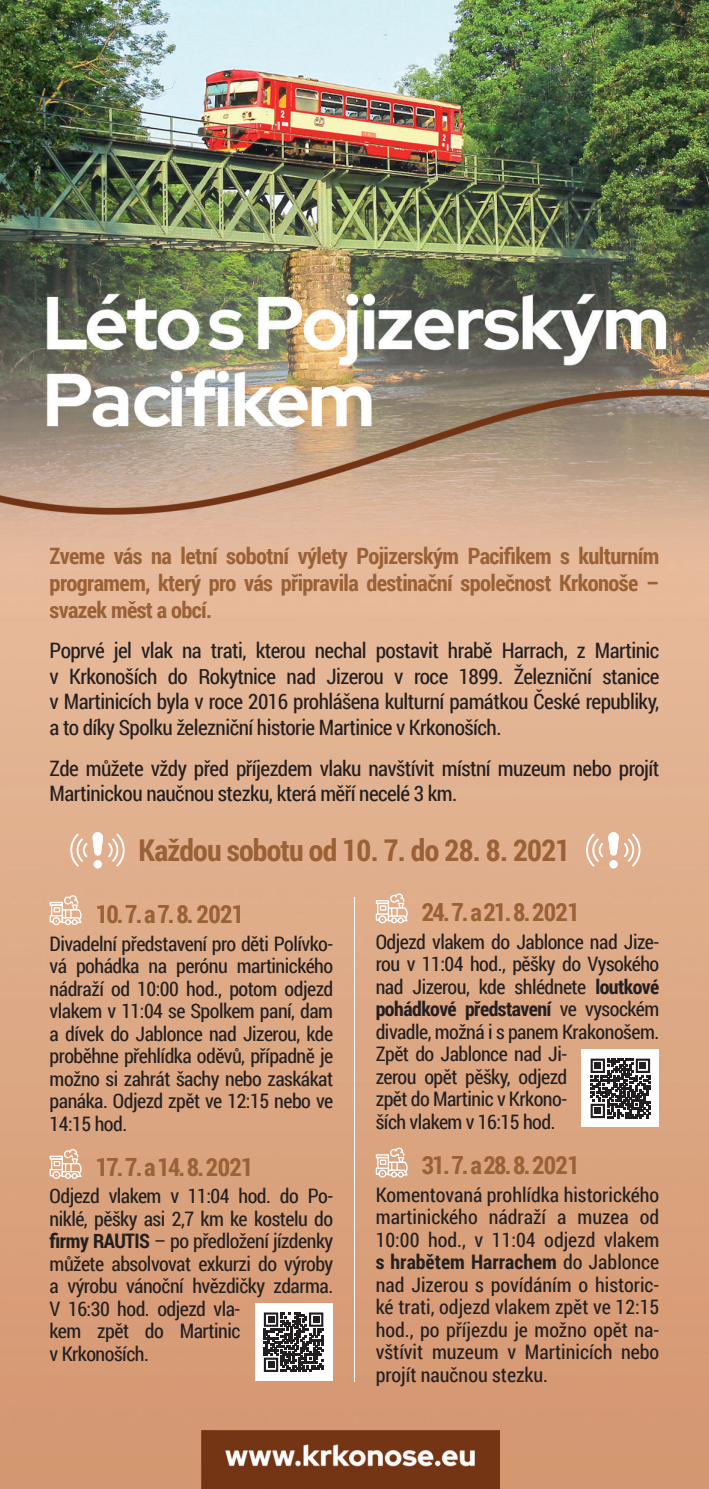
<style>
.page{position:relative;width:709px;height:1489px;background:#fff}
.page>*{position:absolute;margin:0;border:0;box-sizing:border-box;transform-origin:0 0}
.t1{font:700 30px "Roboto Condensed";letter-spacing:-.025em;color:#9a6137}
.t2{font:700 25px "Roboto Condensed";letter-spacing:-.025em;color:#9a6137}
.t3{font:700 22.5px/27px "Roboto Condensed";letter-spacing:-.025em;color:#9a6137;text-align:justify}
.t4{font:21.25px/25.5px "Roboto Condensed";letter-spacing:-.025em;color:#231f20;text-align:justify}
.t5{font:20px/22.5px "Roboto Condensed";letter-spacing:-.025em;color:#231f20;text-align:justify}
.s1{font-weight:700}
</style>
<div class="page">
<img style="left:0;top:0;width:709px;height:1050px">
<img style="left:0;top:1050px;width:709px;height:438px">
<svg style="left:50px;top:895px;width:32px;height:30px"></svg>
<svg style="left:376px;top:893px;width:32px;height:30px"></svg>
<svg style="left:50px;top:1148px;width:32px;height:30px"></svg>
<svg style="left:376px;top:1147px;width:32px;height:30px"></svg>
<hr style="left:354px;top:896px;width:1px;height:484px;background:#fff">
<div style="left:581px;top:1049px;width:78px;height:78px;background:#fff"></div>
<div style="left:94px;top:860px;width:8px;height:8px;background:#fff;border-radius:50%"></div>
<svg style="left:70px;top:832px;width:55px;height:34px"></svg>
<div style="left:609px;top:860px;width:8px;height:8px;background:#fff;border-radius:50%"></div>
<svg style="left:586px;top:832px;width:54px;height:34px"></svg>
<svg style="left:590px;top:1058px;width:60px;height:60px"></svg>
<div style="left:594px;top:1107px;width:7px;height:6px;background:#231f20"></div>
<div style="left:254px;top:1303px;width:78px;height:77px;background:#fff"></div>
<svg style="left:264px;top:1312px;width:59px;height:59px"></svg>
<p class="t3" style="left:50px;top:541px;width:611px">Zveme vás na letní sobotní výlety Pojizerským Pacifikem s kulturním programem, který pro vás připravila destinační společnost Krkonoše – svazek měst a obcí.</p>
<p class="t4" style="left:50px;top:637px;width:611px">Poprvé jel vlak na trati, kterou nechal postavit hrabě Harrach, z Martinic v Krkonoších do Rokytnice nad Jizerou v roce 1899. Železniční stanice v Martinicích byla v roce 2016 prohlášena kulturní památkou České republiky, a to díky Spolku železniční historie Martinice v Krkonoších.</p>
<p class="t4" style="left:50px;top:754px;width:611px">Zde můžete vždy před příjezdem vlaku navštívit místní muzeum nebo projít<br>Martinickou naučnou stezku, která měří necelé 3 km.</p>
<h1 class="t1" style="left:138px;top:829px;width:433px">Každou sobotu od 10. 7. do 28. 8. 2021</h1>
<p class="t2" style="left:96px;top:896px;width:150px">10. 7. a 7. 8. 2021</p>
<p class="t5" style="left:50px;top:931px;width:285px">Divadelní představení pro děti Polívko&shy;vá pohádka na perónu martinického nádraží od 10:00 hod., potom odjezd vlakem v 11:04 se Spolkem paní, dam a dívek do Jablonce nad Jizerou, kde proběhne přehlídka oděvů, případně je možno si zahrát šachy nebo zaskákat panáka. Odjezd zpět ve 12:15 nebo ve 14:15 hod.</p>
<p class="t2" style="left:96px;top:1149px;width:159px">17. 7. a 14. 8. 2021</p>
<p class="t5" style="left:50px;top:1184px;width:285px;text-align:left">Odjezd vlakem v 11:04 hod. do Po&shy;niklé, pěšky asi 2,7 km ke kostelu do <span class="s1">firmy RAUTIS</span> – po předložení jízdenky můžete absolvovat exkurzi do výroby a výrobu vánoční hvězdičky zdarma.<br>V 16:30 hod. odjezd vla-<br>kem zpět do Martinic<br>v Krkonoších.</p>
<p class="t2" style="left:422px;top:894px;width:159px">24. 7. a 21. 8. 2021</p>
<p class="t5" style="left:376px;top:929px;width:285px;text-align:left">Odjezd vlakem do Jablonce nad Jize&shy;rou v 11:04 hod., pěšky do Vysokého nad Jizerou, kde shlédnete <span class="s1">loutkové pohádkové představení</span> ve vysockém divadle, možná i s panem Krakonošem.<br>Zpět do Jablonce nad Ji-<br>zerou opět pěšky, odjezd<br>zpět do Martinic v Krkono-<br>ších vlakem v 16:15 hod.</p>
<p class="t2" style="left:422px;top:1147px;width:159px">31. 7. a 28. 8. 2021</p>
<p class="t5" style="left:376px;top:1182px;width:285px">Komentovaná prohlídka historického martinického nádraží a muzea od 10:00 hod., v 11:04 odjezd vlakem <span class="s1">s hrabětem Harrachem</span> do Jablonce nad Jizerou s povídáním o historic&shy;ké trati, odjezd vlakem zpět ve 12:15 hod., po příjezdu je možno opět na&shy;vštívit muzeum v Martinicích nebo projít naučnou stezku.</p>
</div>
